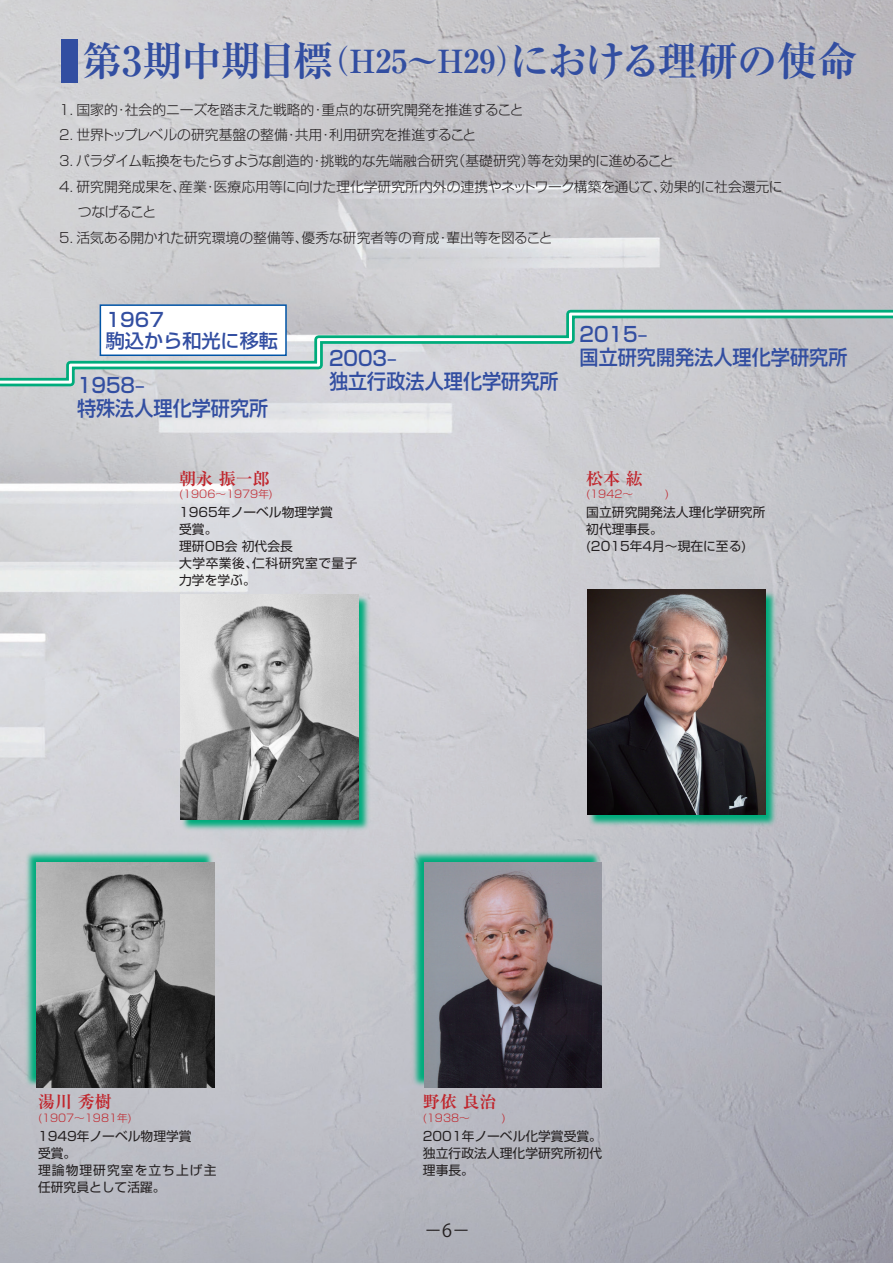
<style>
.page{position:relative;width:893px;height:1263px;background:#fff}
.page>*{position:absolute;margin:0;border:0;box-sizing:border-box;transform-origin:0 0}
.t1{font:700 40.35px "Ryumin Pro";letter-spacing:-.03em;color:#324ea1}
.t2{font:500 20.4px/22.6px "Shin Go Pro";color:#324ea1;scale:.94 1}
.t3{font:500 19.2px/21.3px "Shin Go Pro";color:#324ea1}
.t4{font:18px "Koz Go Pr 6 N";color:#231f20}
.t5{font:700 16.95px "Ryumin Pro";color:#c0262d}
.t6{font:300 13.8px "Shin Go Pro";letter-spacing:-.01em;color:#231f20}
.t7{font:300 13.8px "Shin Go Pro";letter-spacing:-.03em;color:#231f20}
.t8{font:12.75px/17px "Shin Go Pro";color:#231f20}
.t9{font:300 10.65px "Shin Go Pro";color:#c0262d}
.s1{font-size:31.95px}
</style>
<div class="page">
<img style="left:0;top:0;width:893px;height:1263px">
<img style="left:363px;top:802px;width:287px;height:333px">
<img style="left:0;top:802px;width:263px;height:333px">
<img style="left:133px;top:546px;width:286px;height:334px">
<img style="left:540px;top:542px;width:286px;height:334px">
<img style="left:37px;top:863px;width:178px;height:225px">
<img style="left:424px;top:863px;width:178px;height:225px">
<img style="left:180px;top:594px;width:178px;height:225px">
<img style="left:588px;top:590px;width:177px;height:225px">
<svg style="left:100px;top:304px;width:187px;height:2px"></svg>
<svg style="left:0;top:306px;width:893px;height:85px"></svg>
<div style="left:61px;top:39px;width:17px;height:44px;background:#324ea1"></div>
<svg style="left:0;top:311px;width:893px;height:74px"></svg>
<h1 class="t1" style="left:81px;top:29px;width:778px">第3期中期目標<span class="s1">（H25～H29）</span>における理研の使命</h1>
<p class="t6" style="left:58px;top:98px;width:467px">１．国家的・社会的ニーズを踏まえた戦略的・重点的な研究開発を推進すること</p>
<p class="t6" style="left:58px;top:124px;width:420px">２．世界トップレベルの研究基盤の整備・共用・利用研究を推進すること</p>
<p class="t7" style="left:58px;top:149px;width:618px">３．パラダイム転換をもたらすような創造的・挑戦的な先端融合研究（基礎研究）等を効果的に進めること</p>
<p class="t6" style="left:58px;top:175px;width:727px">４．研究開発成果を、産業・医療応用等に向けた理化学研究所内外の連携やネットワーク構築を通じて、効果的に社会還元に</p>
<p class="t6" style="left:64px;top:200px;width:94px">　つなげること</p>
<p class="t6" style="left:58px;top:226px;width:496px">５．活気ある開かれた研究環境の整備等、優秀な研究者等の育成・輩出等を図ること</p>
<h3 class="t3" style="left:106px;top:307px;width:174px">1967<br>駒込から和光に移転</h3>
<h2 class="t2" style="left:77px;top:371px;width:205px">1958‒<br>特殊法人理化学研究所</h2>
<h2 class="t2" style="left:329px;top:344px;width:246px">2003‒<br>独立行政法人理化学研究所</h2>
<p class="t5" style="left:179px;top:465px;width:92px">朝永振一郎</p>
<p class="t9" style="left:179px;top:485px;width:95px">(1906～1979年)</p>
<p class="t8" style="left:179px;top:502px;width:180px">1965年ノーベル物理学賞<br>受賞。<br>理研OB会初代会長<br>大学卒業後、仁科研究室で量子力学を学ぶ。</p>
<h2 class="t2" style="left:580px;top:320px;width:286px">2015‒<br>国立研究開発法人理化学研究所</h2>
<p class="t5" style="left:586px;top:465px;width:58px">松本紘</p>
<p class="t9" style="left:586px;top:485px;width:84px">(1942～　　　)</p>
<p class="t8" style="left:586px;top:502px;width:181px">国立研究開発法人理化学研究所初代理事長。<br>(2015年4月～現在に至る)</p>
<p class="t5" style="left:38px;top:1088px;width:75px">湯川秀樹</p>
<p class="t9" style="left:38px;top:1109px;width:95px">(1907～1981年)</p>
<p class="t8" style="left:38px;top:1126px;width:180px">1949年ノーベル物理学賞<br>受賞。<br>理論物理研究室を立ち上げ主任研究員として活躍。</p>
<p class="t5" style="left:423px;top:1088px;width:75px">野依良治</p>
<p class="t9" style="left:423px;top:1109px;width:84px">(1938～　　　)</p>
<p class="t8" style="left:423px;top:1126px;width:181px;text-align:justify">2001年ノーベル化学賞受賞。独立行政法人理化学研究所初代理事長。</p>
<h3 class="t4" style="left:424px;top:1220px;width:47px">－6－</h3>
</div>
